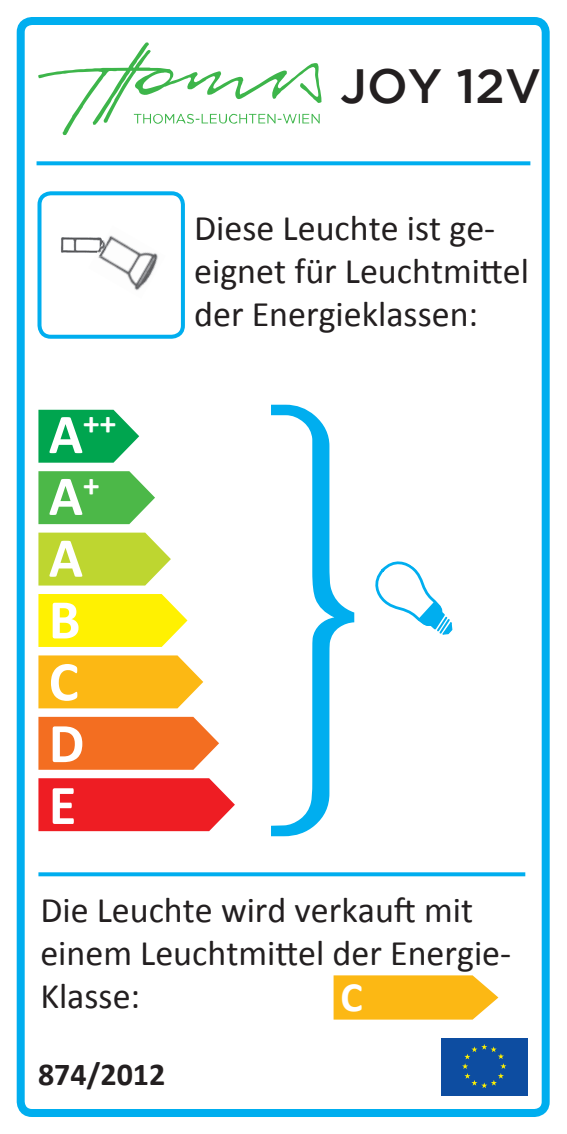
<style>
.page{position:relative;width:567px;height:1134px;background:#fff}
.page>*{position:absolute;margin:0;border:0;box-sizing:border-box;transform-origin:0 0}
.t1{font:700 56.4px/62px "Calibri";color:#fff}
.t2{font:500 48px "Gotham";color:#231f20}
.t3{font:700 42px "Calibri";color:#fff}
.t4{font:36px/43.2px "Calibri";color:#231f20}
.t5{font:700 32.8px "Calibri";color:#fff}
.t6{font:700 32px "Calibri";color:#231f20}
.s1{font-size:56.4px}
</style>
<div class="page">
<svg style="left:37px;top:161px;width:493px;height:4px;background:#14b4f0"></svg>
<div style="left:37px;top:191px;width:148px;height:148px;border:4px solid #00aeef;border-radius:11px"></div>
<svg style="left:38px;top:533px;width:133px;height:52px;background:#c4da44"></svg>
<svg style="left:38px;top:471px;width:117px;height:53px;background:#60c05d"></svg>
<svg style="left:38px;top:410px;width:101px;height:53px;background:#22b166"></svg>
<svg style="left:38px;top:594px;width:149px;height:53px;background:#fff217"></svg>
<svg style="left:38px;top:655px;width:165px;height:53px;background:#fcbe28"></svg>
<svg style="left:38px;top:717px;width:181px;height:53px;background:#f37931"></svg>
<svg style="left:38px;top:778px;width:197px;height:53px;background:#ef2d32"></svg>
<div style="left:441px;top:1037px;width:86px;height:58px;background:#0d4da1"></div>
<svg style="left:462px;top:1044px;width:44px;height:44px"></svg>
<svg style="left:375px;top:561px;width:78px;height:74px"></svg>
<svg style="left:38px;top:872px;width:487px;height:4px;background:#14b4f0"></svg>
<svg style="left:271px;top:405px;width:83px;height:431px"></svg>
<svg style="left:38px;top:43px;width:283px;height:92px"></svg>
<div style="left:17px;top:17px;width:533px;height:1100px;border:8px solid #00aeef;border-radius:11px"></div>
<svg style="left:334px;top:975px;width:164px;height:44px;background:#fcbd27"></svg>
<img style="left:61px;top:237px;width:27px;height:16px">
<img style="left:88px;top:235px;width:70px;height:56px">
<img style="left:95px;top:237px;width:11px;height:19px">
<h2 class="t2" style="left:340px;top:59px;width:202px">JOY 12V</h2>
<p class="t5" style="left:49px;top:402px;width:69px"><span class="s1">A</span>++</p>
<h1 class="t1" style="left:49px;top:465px;width:52px">A<sup>+<br></sup>A<br>B<br>C<br>D<br>E</h1>
<p class="t4" style="left:194px;top:206px;width:336px">Diese Leuchte ist ge&shy;eignet für Leuchtmittel der Energieklassen:</p>
<p class="t4" style="left:40px;top:888px;width:472px">Die Leuchte wird verkauft mit einem Leuchtmittel der Energie-<br>Klasse:</p>
<p class="t3" style="left:341px;top:970px;width:24px">C</p>
<p class="t6" style="left:38px;top:1054px;width:129px">874/2012</p>
</div>
